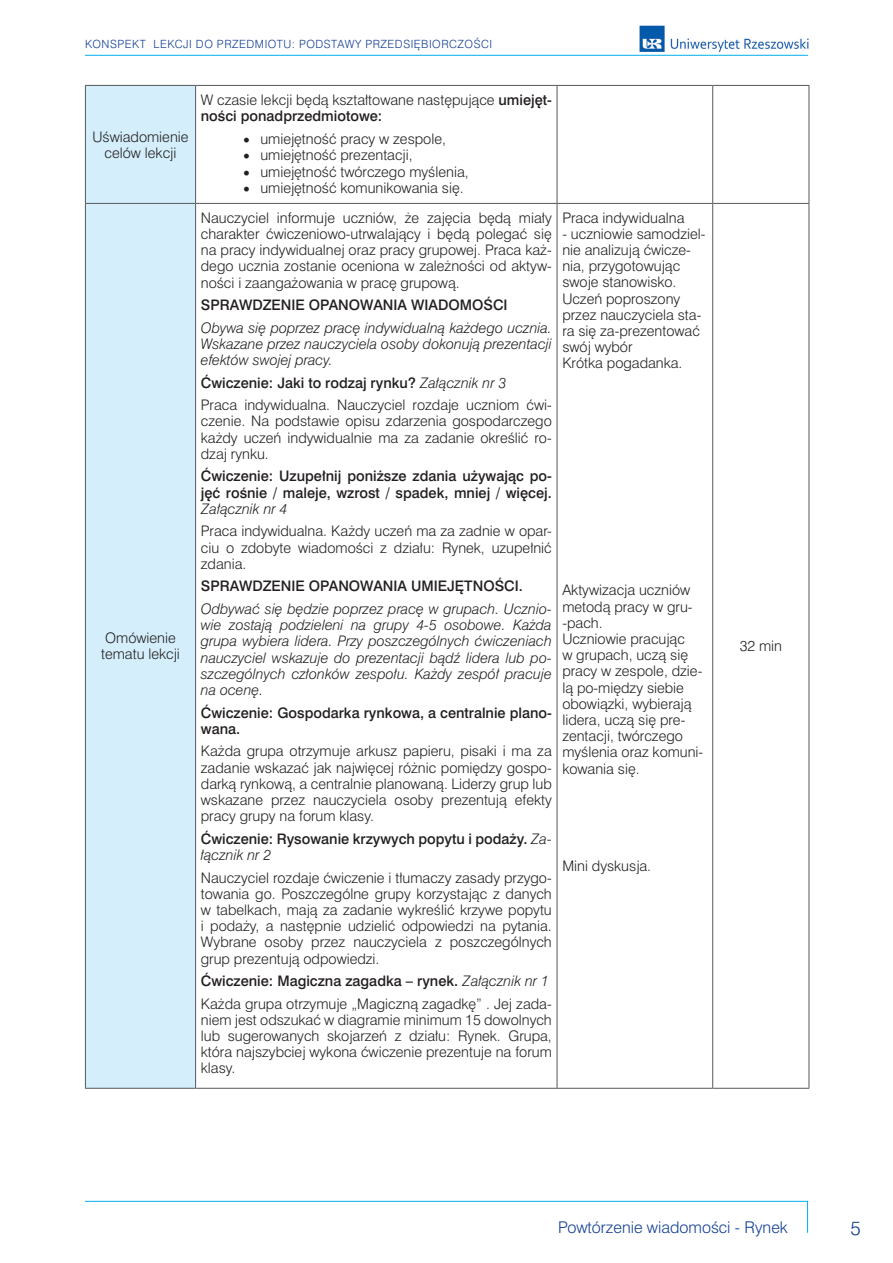
<style>
.page{position:relative;width:893px;height:1263px;background:#fff}
.page>*{position:absolute;margin:0;border:0;box-sizing:border-box;transform-origin:0 0}
.t1{font:18px "Swis 721 Lt PL";color:#123f90}
.t2{font:15px "Swis 721 Lt PL";color:#123f90}
.t3{font:13.5px/16.2px "Swis 721 Lt PL";color:#231f20;text-align:justify}
.t4{font:italic 13.5px/16.2px "Swis 721 Lt PL";color:#231f20;text-align:justify}
.t5{font:13.5px/16.2px "Swis 721 Md PL";color:#231f20}
.t6{font:10.5px "Swis 721 Lt PL";letter-spacing:.05em;color:#123f90}
.s1{font-family:"Swis 721 Md PL"}
.s2{font-family:"Swis 721 Lt PL";font-style:italic}
</style>
<div class="page">
<hr style="left:85px;top:1201px;width:723px;height:1px;background:#00aeef">
<hr style="left:807px;top:1201px;width:1px;height:32px;background:#00aeef">
<img style="left:639px;top:25px;width:170px;height:26px">
<hr style="left:85px;top:55px;width:723px;height:1px;background:#00aeef">
<div style="left:86px;top:86px;width:109px;height:1002px;background:#d4effb"></div>
<hr style="left:85px;top:86px;width:1px;height:117px;background:#57585a">
<hr style="left:195px;top:86px;width:1px;height:117px;background:#57585a">
<hr style="left:557px;top:86px;width:1px;height:117px;background:#57585a">
<hr style="left:712px;top:86px;width:1px;height:117px;background:#57585a">
<hr style="left:809px;top:86px;width:1px;height:117px;background:#57585a">
<hr style="left:85px;top:204px;width:1px;height:884px;background:#57585a">
<hr style="left:195px;top:204px;width:1px;height:884px;background:#57585a">
<hr style="left:557px;top:204px;width:1px;height:884px;background:#57585a">
<hr style="left:712px;top:204px;width:1px;height:884px;background:#57585a">
<hr style="left:809px;top:204px;width:1px;height:884px;background:#57585a">
<hr style="left:85px;top:85px;width:111px;height:1px;background:#57585a">
<hr style="left:196px;top:85px;width:361px;height:1px;background:#57585a">
<hr style="left:557px;top:85px;width:156px;height:1px;background:#57585a">
<hr style="left:713px;top:85px;width:96px;height:1px;background:#57585a">
<hr style="left:85px;top:203px;width:111px;height:1px;background:#57585a">
<hr style="left:196px;top:203px;width:361px;height:1px;background:#57585a">
<hr style="left:557px;top:203px;width:156px;height:1px;background:#57585a">
<hr style="left:713px;top:203px;width:96px;height:1px;background:#57585a">
<hr style="left:85px;top:1088px;width:111px;height:1px;background:#57585a">
<hr style="left:196px;top:1088px;width:361px;height:1px;background:#57585a">
<hr style="left:557px;top:1088px;width:156px;height:1px;background:#57585a">
<hr style="left:713px;top:1088px;width:96px;height:1px;background:#57585a">
<p class="t6" style="left:85px;top:37px;width:409px">KONSPEKT LEKCJI DO PRZEDMIOTU: PODSTAWY PRZEDSIĘBIORCZOŚCI</p>
<p class="t3" style="left:92px;top:128px;width:98px;text-align:center">Uświadomienie celów lekcji</p>
<p class="t3" style="left:101px;top:630px;width:80px">Omówienie tematu lekcji</p>
<p class="t3" style="left:201px;top:91px;width:352px">W czasie lekcji będą kształtowane następujące <span class="s1">umiejęt-</span></p>
<p class="t5" style="left:201px;top:108px;width:183px">ności ponadprzedmiotowe:</p>
<p class="t3" style="left:243px;top:130px;width:204px">• umiejętność pracy w zespole,</p>
<p class="t3" style="left:243px;top:147px;width:171px">• umiejętność prezentacji,</p>
<p class="t3" style="left:243px;top:163px;width:227px">• umiejętność twórczego myślenia,</p>
<p class="t3" style="left:243px;top:180px;width:222px">• umiejętność komunikowania się.</p>
<p class="t3" style="left:201px;top:209px;width:352px">Nauczyciel informuje uczniów, że zajęcia będą miały charakter ćwiczeniowo-utrwalający i będą polegać się na pracy indywidualnej oraz pracy grupowej. Praca każ&shy;dego ucznia zostanie oceniona w zależności od aktyw&shy;ności i zaangażowania w pracę grupową.</p>
<p class="t5" style="left:201px;top:297px;width:308px">SPRAWDZENIE OPANOWANIA WIADOMOŚCI</p>
<p class="t4" style="left:201px;top:319px;width:352px">Obywa się poprzez pracę indywidualną każdego ucznia.<br>Wskazane przez nauczyciela osoby dokonują prezentacji efektów swojej pracy.</p>
<p class="t5" style="left:201px;top:374px;width:307px">Ćwiczenie: Jaki to rodzaj rynku? <span class="s2">Załącznik nr 3</span></p>
<p class="t3" style="left:201px;top:397px;width:352px">Praca indywidualna. Nauczyciel rozdaje uczniom ćwi&shy;czenie. Na podstawie opisu zdarzenia gospodarczego każdy uczeń indywidualnie ma za zadanie określić ro&shy;dzaj rynku.</p>
<p class="t5" style="left:201px;top:468px;width:352px">Ćwiczenie: Uzupełnij poniższe zdania używając po&shy;jęć rośnie / maleje, wzrost / spadek, mniej / więcej.</p>
<p class="t4" style="left:201px;top:500px;width:88px">Załącznik nr 4</p>
<p class="t3" style="left:201px;top:523px;width:352px">Praca indywidualna. Każdy uczeń ma za zadnie w opar&shy;ciu o zdobyte wiadomości z działu: Rynek, uzupełnić zdania.</p>
<p class="t5" style="left:201px;top:578px;width:323px">SPRAWDZENIE OPANOWANIA UMIEJĘTNOŚCI.</p>
<p class="t4" style="left:201px;top:601px;width:352px">Odbywać się będzie poprzez pracę w grupach. Ucznio&shy;wie zostają podzieleni na grupy 4-5 osobowe. Każda grupa wybiera lidera. Przy poszczególnych ćwiczeniach nauczyciel wskazuje do prezentacji bądź lidera lub po&shy;szczególnych członków zespołu. Każdy zespół pracuje na ocenę.</p>
<p class="t5" style="left:201px;top:704px;width:352px">Ćwiczenie: Gospodarka rynkowa, a centralnie plano&shy;wana.</p>
<p class="t3" style="left:201px;top:743px;width:352px">Każda grupa otrzymuje arkusz papieru, pisaki i ma za zadanie wskazać jak najwięcej różnic pomiędzy gospo&shy;darką rynkową, a centralnie planowaną. Liderzy grup lub wskazane przez nauczyciela osoby prezentują efekty pracy grupy na forum klasy.</p>
<p class="t5" style="left:201px;top:830px;width:352px">Ćwiczenie: Rysowanie krzywych popytu i podaży. <span class="s2">Za-</span></p>
<p class="t4" style="left:201px;top:846px;width:72px">łącznik nr 2</p>
<p class="t3" style="left:201px;top:869px;width:352px">Nauczyciel rozdaje ćwiczenie i tłumaczy zasady przygo&shy;towania go. Poszczególne grupy korzystając z danych w tabelkach, mają za zadanie wykreślić krzywe popytu i podaży, a następnie udzielić odpowiedzi na pytania.<br>Wybrane osoby przez nauczyciela z poszczególnych grup prezentują odpowiedzi.</p>
<p class="t5" style="left:201px;top:973px;width:349px">Ćwiczenie: Magiczna zagadka – rynek. <span class="s2">Załącznik nr 1</span></p>
<p class="t3" style="left:201px;top:995px;width:352px">Każda grupa otrzymuje „Magiczną zagadkę” . Jej zada&shy;niem jest odszukać w diagramie minimum 15 dowolnych lub sugerowanych skojarzeń z działu: Rynek. Grupa, która najszybciej wykona ćwiczenie prezentuje na forum klasy.</p>
<p class="t3" style="left:562px;top:209px;width:124px">Praca indywidualna</p>
<p class="t3" style="left:562px;top:225px;width:145px;text-align:left">- uczniowie samodziel&shy;nie analizują ćwicze&shy;nia, przygotowując swoje stanowisko.<br>Uczeń poproszony przez nauczyciela sta&shy;ra się za-prezentować swój wybór<br>Krótka pogadanka.</p>
<p class="t3" style="left:562px;top:582px;width:143px;text-align:left">Aktywizacja uczniów metodą pracy w gru--pach.<br>Uczniowie pracując<br>w grupach, uczą się pracy w zespole, dzie&shy;lą po-między siebie obowiązki, wybierają lidera, uczą się pre&shy;zentacji, twórczego myślenia oraz komuni&shy;kowania się.</p>
<p class="t3" style="left:562px;top:857px;width:90px">Mini dyskusja.</p>
<p class="t3" style="left:740px;top:638px;width:44px">32 min</p>
<p class="t2" style="left:558px;top:1217px;width:231px">Powtórzenie wiadomości - Rynek</p>
<h1 class="t1" style="left:850px;top:1216px;width:12px">5</h1>
</div>
